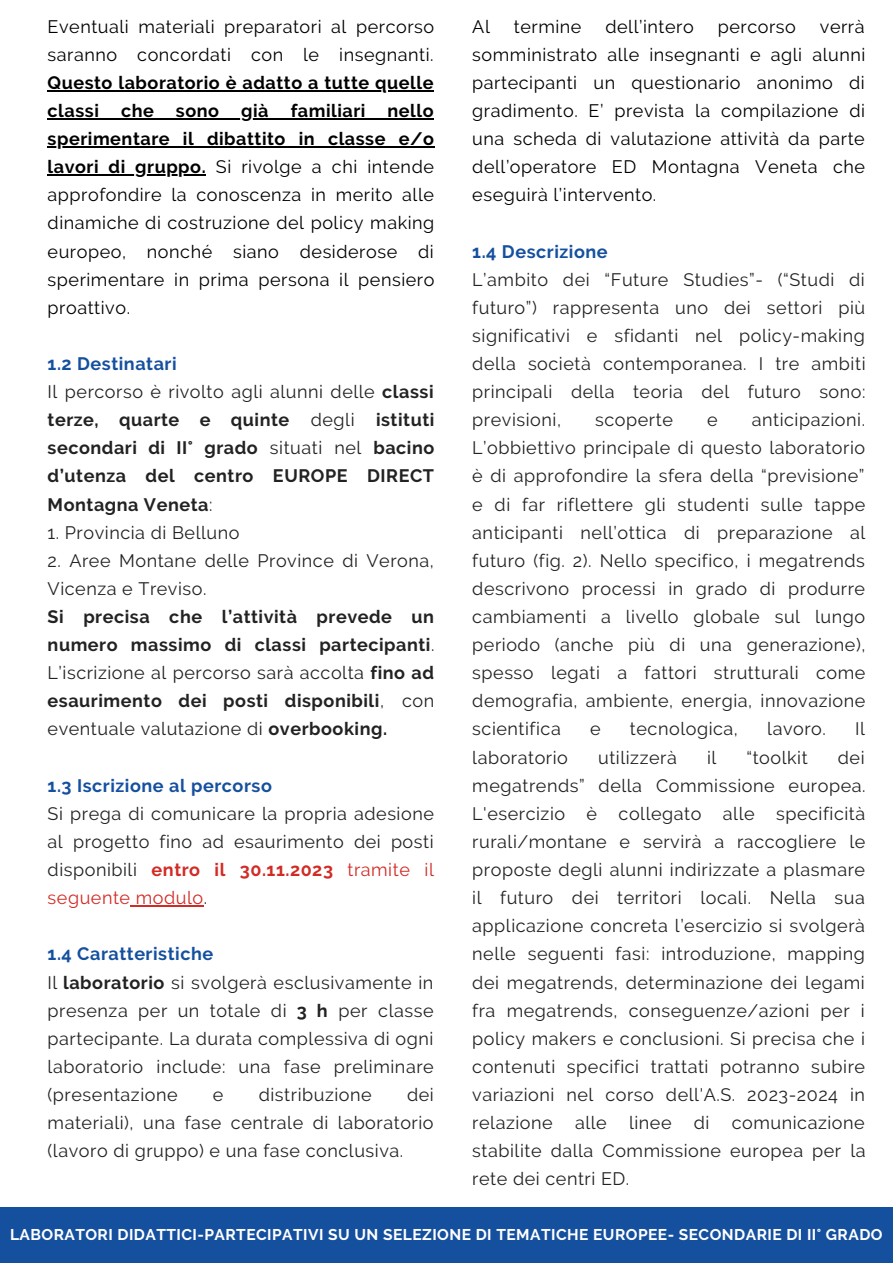
<style>
.page{position:relative;width:893px;height:1264px;background:#fff}
.page>*{position:absolute;margin:0;border:0;box-sizing:border-box;transform-origin:0 0}
.t1{font:18px/28px "Raleway";letter-spacing:.03em;color:#222;text-align:justify}
.t2{font:18px/28px "Raleway";letter-spacing:.03em;color:#000;text-align:justify}
.t3{font:700 18px/28px "Raleway";letter-spacing:.03em;color:#222;text-align:justify}
.t4{font:700 18px "Raleway";letter-spacing:.03em;color:#15509f}
.t5{font:700 15.45px "Raleway";letter-spacing:.03em;color:#fff}
.s1{font-weight:700}
.s2{font-weight:400}
.s3{font-weight:700;color:#d22b25}
.s4{color:#d22b25}
</style>
<div class="page">
<div style="left:0;top:1207px;width:892px;height:55px;background:#15509f"></div>
<hr style="left:48px;top:90px;width:386px;height:1px;background:#000">
<hr style="left:48px;top:118px;width:386px;height:1px;background:#000">
<hr style="left:48px;top:146px;width:386px;height:1px;background:#000">
<hr style="left:48px;top:174px;width:158px;height:1px;background:#000">
<hr style="left:136px;top:905px;width:68px;height:1px;background:#d22b25">
<p class="t2" style="left:48px;top:12px;width:388px">Eventuali materiali preparatori al percorso saranno concordati con le insegnanti.<br><span class="s1">Questo laboratorio è adatto a tutte quelle classi che sono già familiari nello sperimentare il dibattito in classe e/o lavori di gruppo.</span> Si rivolge a chi intende approfondire la conoscenza in merito alle dinamiche di costruzione del policy making europeo, nonché siano desiderose di sperimentare in prima persona il pensiero proattivo.</p>
<p class="t4" style="left:48px;top:353px;width:130px">1.2 Destinatari</p>
<p class="t3" style="left:48px;top:378px;width:388px"><span class="s2">Il percorso è rivolto agli alunni delle</span> classi terze, quarte e quinte <span class="s2">degli</span> istituti secondari di II° grado <span class="s2">situati nel</span> bacino d’utenza del centro EUROPE DIRECT Montagna Veneta<span class="s2">:</span></p>
<p class="t1" style="left:48px;top:518px;width:193px">1. Provincia di Belluno</p>
<p class="t1" style="left:48px;top:546px;width:388px">2. Aree Montane delle Province di Verona,<br>Vicenza e Treviso.</p>
<p class="t3" style="left:48px;top:602px;width:388px">Si precisa che l’attività prevede un numero massimo di classi partecipanti<span class="s2">.<br>L’iscrizione al percorso sarà accolta</span> fino ad esaurimento dei posti disponibili<span class="s2">, con eventuale valutazione di</span> overbooking.</p>
<p class="t4" style="left:48px;top:774px;width:226px">1.3 Iscrizione al percorso</p>
<p class="t1" style="left:48px;top:799px;width:388px">Si prega di comunicare la propria adesione al progetto fino ad esaurimento dei posti disponibili <span class="s3">entro il 30.11.2023</span> <span class="s4">tramite il seguente modulo</span>.</p>
<p class="t4" style="left:48px;top:943px;width:167px">1.4 Caratteristiche</p>
<p class="t1" style="left:48px;top:968px;width:387px">Il <span class="s1">laboratorio</span> si svolgerà esclusivamente in presenza per un totale di <span class="s1">3 h</span> per classe partecipante. La durata complessiva di ogni laboratorio include: una fase preliminare (presentazione</p>
<p class="t1" style="left:48px;top:1080px;width:387px;text-indent:359px">dei materiali), una fase centrale di laboratorio (lavoro di gruppo) e una fase conclusiva.</p>
<p class="t1" style="left:213px;top:1080px;width:12px">e</p>
<p class="t1" style="left:259px;top:1080px;width:114px">distribuzione</p>
<p class="t2" style="left:472px;top:12px;width:19px">Al</p>
<p class="t2" style="left:514px;top:12px;width:69px">termine</p>
<p class="t2" style="left:605px;top:12px;width:90px">dell’intero</p>
<p class="t2" style="left:717px;top:12px;width:80px">percorso</p>
<p class="t2" style="left:472px;top:12px;width:394px;text-indent:347px">verrà somministrato alle insegnanti e agli alunni partecipanti un questionario anonimo di gradimento. E’ prevista la compilazione di una scheda di valutazione attività da parte dell’operatore ED Montagna Veneta che eseguirà l’intervento.</p>
<p class="t4" style="left:472px;top:240px;width:137px">1.4 Descrizione</p>
<p class="t1" style="left:472px;top:265px;width:395px">L’ambito dei “Future Studies”- (“Studi di futuro”) rappresenta uno dei settori più significativi e sfidanti nel policy-making della società contemporanea. I tre ambiti principali della teoria del futuro sono: previsioni,</p>
<p class="t1" style="left:472px;top:406px;width:394px;text-indent:279px">anticipazioni.<br>L’obbiettivo principale di questo laboratorio è di approfondire la sfera della “previsione” e di far riflettere gli studenti sulle tappe anticipanti nell’ottica di preparazione al futuro (fig. 2). Nello specifico, i megatrends descrivono processi in grado di produrre cambiamenti a livello globale sul lungo periodo (anche più di una generazione), spesso legati a fattori strutturali come demografia, ambiente, energia, innovazione scientifica</p>
<p class="t1" style="left:595px;top:406px;width:79px">scoperte</p>
<p class="t1" style="left:707px;top:406px;width:12px">e</p>
<p class="t1" style="left:590px;top:715px;width:12px">e</p>
<p class="t1" style="left:630px;top:715px;width:109px">tecnologica,</p>
<p class="t1" style="left:767px;top:715px;width:60px">lavoro.</p>
<p class="t1" style="left:855px;top:715px;width:11px">Il</p>
<p class="t1" style="left:472px;top:743px;width:395px;text-indent:365px">dei megatrends” della Commissione europea.<br>L'esercizio è collegato alle specificità rurali/montane e servirà a raccogliere le proposte degli alunni indirizzate a plasmare il futuro dei territori locali. Nella sua applicazione concreta l’esercizio si svolgerà nelle seguenti fasi: introduzione, mapping dei megatrends, determinazione dei legami fra megatrends, conseguenze/azioni per i policy makers e conclusioni. Si precisa che i contenuti specifici trattati potranno subire variazioni nel corso dell'A.S. 2023-2024 in relazione alle linee di comunicazione stabilite dalla Commissione europea per la rete dei centri ED.</p>
<p class="t1" style="left:472px;top:743px;width:97px">laboratorio</p>
<p class="t1" style="left:598px;top:743px;width:80px">utilizzerà</p>
<p class="t1" style="left:707px;top:743px;width:11px">il</p>
<p class="t1" style="left:746px;top:743px;width:63px">“toolkit</p>
<p class="t5" style="left:10px;top:1225px;width:874px">LABORATORI DIDATTICI-PARTECIPATIVI SU UN SELEZIONE DI TEMATICHE EUROPEE- SECONDARIE DI II° GRADO</p>
</div>
